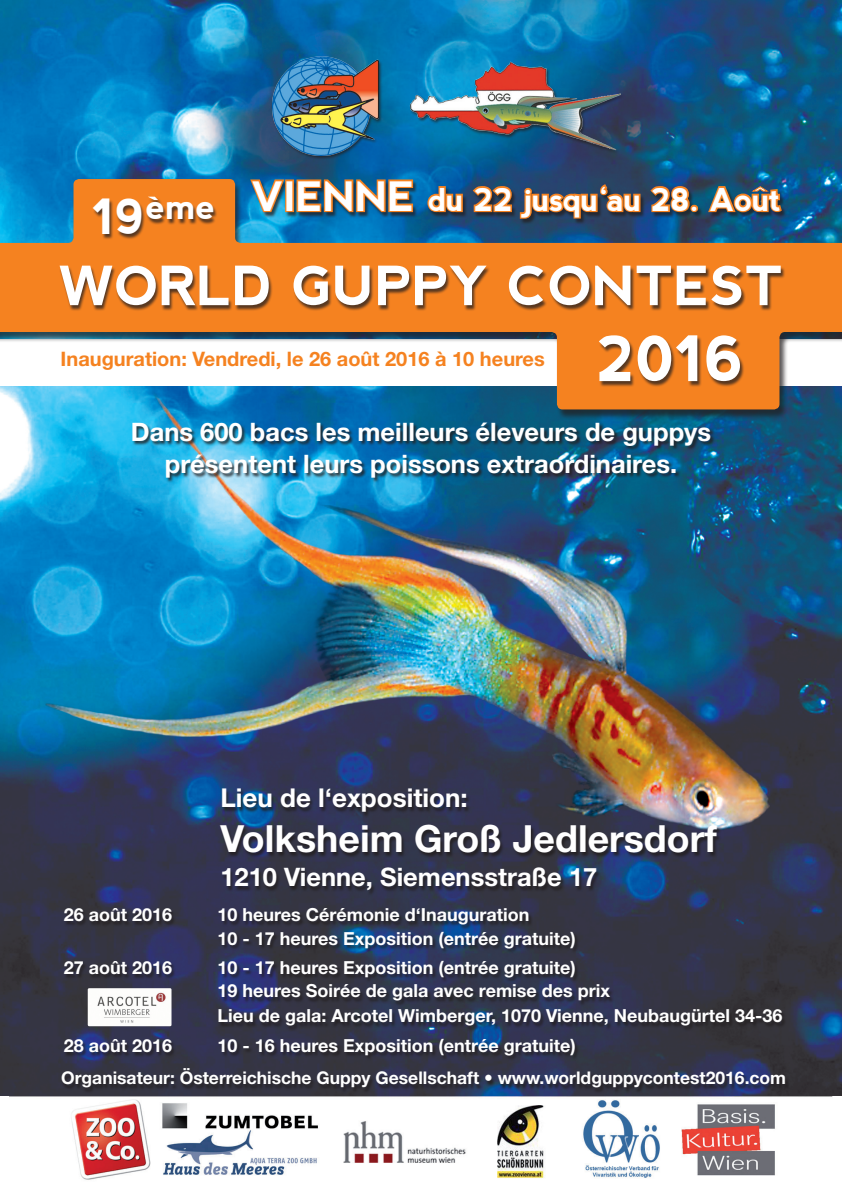
<style>
.page{position:relative;width:842px;height:1191px;background:#fff}
.page>*{position:absolute;margin:0;border:0;box-sizing:border-box;transform-origin:0 0}
.t1{font:700 62.4px "nevis";color:#fff}
.t2{font:700 53.9px "nevis";color:#fff}
.t3{font:700 37.5px "Helvetica Neue";color:#fff}
.t4{font:700 31.5px "nevis";letter-spacing:-.01em;color:#fff}
.t5{font:700 26px "Helvetica Neue";color:#fff}
.t6{font:700 25.5px/32px "Helvetica Neue";color:#fff;text-align:center}
.t7{font:700 20px "Helvetica Neue";color:#f58220}
.t8{font:700 18px/24.2px "Helvetica Neue";color:#fff}
.t9{font:700 17.5px "Helvetica Neue";color:#fff}
.s1{font-size:48.4px}
.s2{font-size:35px}
.s3{font-size:40.5px}
</style>
<div class="page">
<img style="left:0;top:0;width:842px;height:1096px">
<div style="left:0;top:180px;width:842px;height:240px;background:#231f20;opacity:.75"></div>
<svg style="left:0;top:179px;width:842px;height:230px"></svg>
<img style="left:409px;top:61px;width:211px;height:95px">
<div style="left:271px;top:57px;width:112px;height:103px;background:#231f20;opacity:.75"></div>
<img style="left:273px;top:57px;width:105px;height:98px">
<div style="left:59px;top:266px;width:726px;height:45px;background:#231f20;opacity:.75"></div>
<div style="left:598px;top:336px;width:147px;height:51px;background:#231f20;opacity:.75"></div>
<div style="left:148px;top:198px;width:14px;height:8px;background:#f48120"></div>
<svg style="left:148px;top:197px;width:10px;height:2px"></svg>
<div style="left:93px;top:199px;width:125px;height:41px;background:#231f20;opacity:.75"></div>
<div style="left:250px;top:180px;width:536px;height:45px;background:#231f20;opacity:.75"></div>
<svg style="left:248px;top:177px;width:39px;height:37px"></svg>
<div style="left:285px;top:179px;width:9px;height:33px;border:3px solid #f58220"></div>
<svg style="left:295px;top:178px;width:120px;height:36px;background:#76624a"></svg>
<svg style="left:425px;top:184px;width:39px;height:30px"></svg>
<svg style="left:470px;top:182px;width:172px;height:38px;background:#6e5546"></svg>
<div style="left:132px;top:423px;width:583px;height:60px;background:#231f20;opacity:.87"></div>
<div style="left:61px;top:1069px;width:729px;height:25px;background:#231f20;opacity:.87"></div>
<div style="left:64px;top:909px;width:723px;height:152px;background:#231f20;opacity:.87"></div>
<div style="left:222px;top:789px;width:249px;height:29px;background:#231f20;opacity:.87"></div>
<div style="left:220px;top:825px;width:502px;height:71px;background:#231f20;opacity:.87"></div>
<img style="left:648px;top:184px;width:136px;height:31px">
<img style="left:88px;top:988px;width:83px;height:38px">
<img style="left:10px;top:1096px;width:822px;height:84px">
<p class="t4" style="left:92px;top:181px;width:690px"><span class="s1">19</span><span class="s2">eme</span> <span class="s3">VIENNE</span> du 22 jusqu‘au 28. Aout</p>
<p class="t2" style="left:59px;top:255px;width:726px">WORLD GUPPY CONTEST</p>
<p class="t1" style="left:596px;top:323px;width:151px">2016</p>
<p class="t7" style="left:61px;top:347px;width:486px">Inauguration: Vendredi, le 26 août 2016 à 10 heures</p>
<p class="t6" style="left:131px;top:415px;width:582px">Dans 600 bacs les meilleurs éleveurs de guppys présentent leurs poissons extraordinaires.</p>
<p class="t5" style="left:220px;top:781px;width:249px">Lieu de l‘exposition:</p>
<p class="t3" style="left:220px;top:815px;width:498px">Volksheim Groß Jedlersdorf</p>
<p class="t6" style="left:220px;top:860px;width:378px">1210 Vienne, Siemensstraße 17</p>
<p class="t8" style="left:64px;top:902px;width:110px">26 août 2016</p>
<p class="t8" style="left:218px;top:902px;width:360px;line-height:23.5px">10 heures Cérémonie d‘Inauguration<br>10 - 17 heures Exposition (entrée gratuite)</p>
<p class="t8" style="left:64px;top:955px;width:110px">27 août 2016</p>
<p class="t8" style="left:218px;top:955px;width:567px">10 - 17 heures Exposition (entrée gratuite)<br>19 heures Soirée de gala avec remise des prix<br>Lieu de gala: Arcotel Wimberger, 1070 Vienne, Neubaugürtel 34-36</p>
<p class="t8" style="left:64px;top:1032px;width:110px">28 août 2016</p>
<p class="t8" style="left:218px;top:1032px;width:360px">10 - 16 heures Exposition (entrée gratuite)</p>
<p class="t9" style="left:61px;top:1067px;width:726px">Organisateur: Österreichische Guppy Gesellschaft • www.worldguppycontest2016.com</p>
</div>
